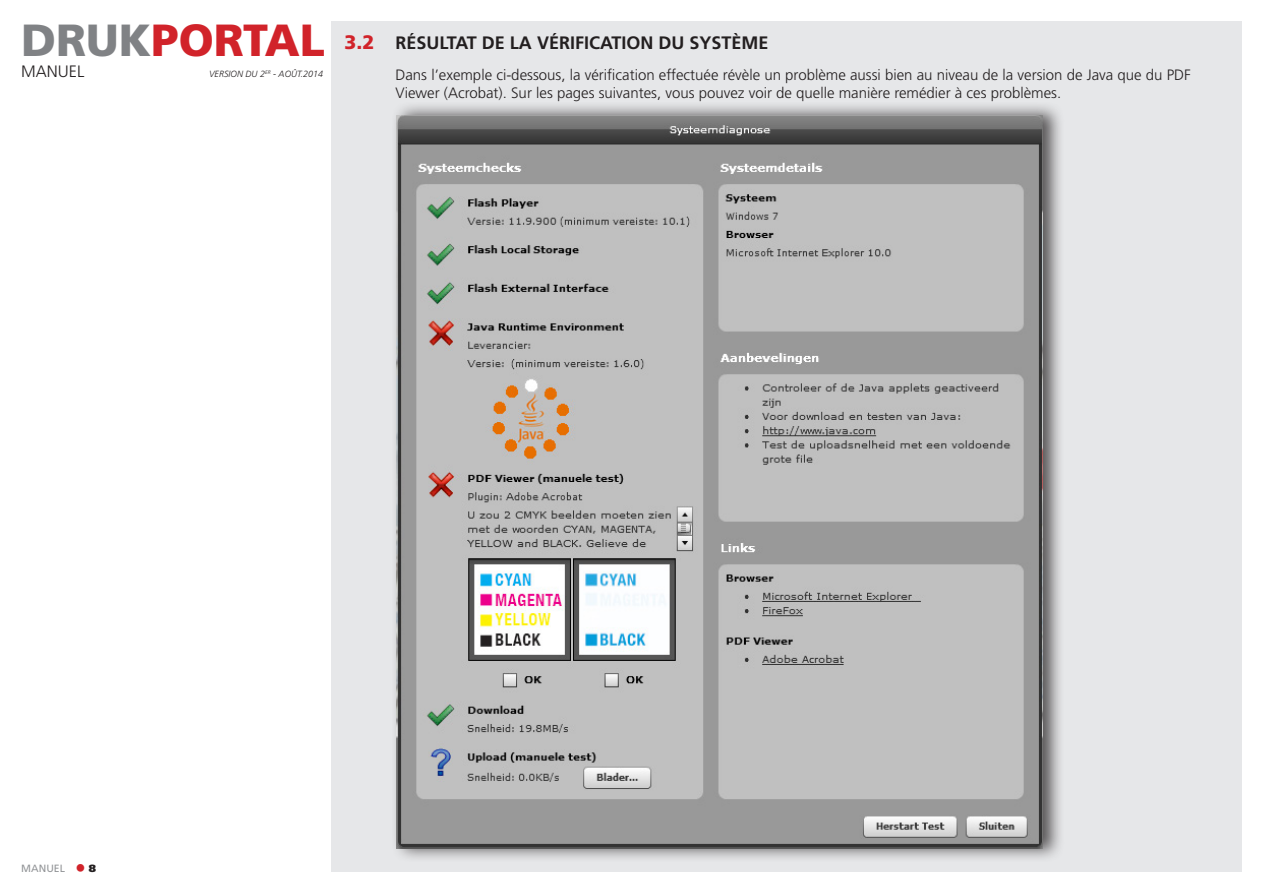
<style>
.page{position:relative;width:1263px;height:893px;background:#fff}
.page>*{position:absolute;margin:0;border:0;box-sizing:border-box;transform-origin:0 0}
.t1{font:900 45px "Frutiger";color:#d1232a}
.t2{font:700 18px "Frutiger";color:#231f20}
.t3{font:300 16.5px "Frutiger";color:#231f20}
.t4{font:300 15px/18px "Frutiger";color:#231f20}
.t5{font:10.5px "Frutiger";color:#939598}
.t6{font:900 10.5px "Frutiger";color:#231f20}
.t7{font:italic 300 9px "Frutiger";color:#231f20}
.s1{color:#808285}
.s2{font-weight:900;font-size:19.5px;color:#d1232a}
</style>
<div class="page">
<div style="left:332px;top:21px;width:910px;height:851px;background:#e6e7e9"></div>
<div style="left:390px;top:101px;width:675px;height:762px;background:#231f20;opacity:.75"></div>
<img style="left:396px;top:115px;width:646px;height:734px">
<h1 class="t1" style="left:21px;top:13px;width:305px"><span class="s1">DRUK</span>PORTAL</h1>
<p class="t3" style="left:21px;top:62px;width:65px">MANUEL</p>
<p class="t7" style="left:209px;top:68px;width:116px">VERSION DU 2<sup>ER</sup> - AOÛT.2014</p>
<p class="t2" style="left:344px;top:32px;width:426px"><span class="s2">3.2</span> RÉSULTAT DE LA VÉRIFICATION DU SYSTÈME</p>
<p class="t4" style="left:395px;top:66px;width:797px">Dans l’exemple ci-dessous, la vérification effectuée révèle un problème aussi bien au niveau de la version de Java que du PDF<br>Viewer (Acrobat). Sur les pages suivantes, vous pouvez voir de quelle manière remédier à ces problèmes.</p>
<p class="t5" style="left:21px;top:862px;width:45px">MANUEL</p>
<p class="t6" style="left:89px;top:862px;width:9px">8</p>
</div>
